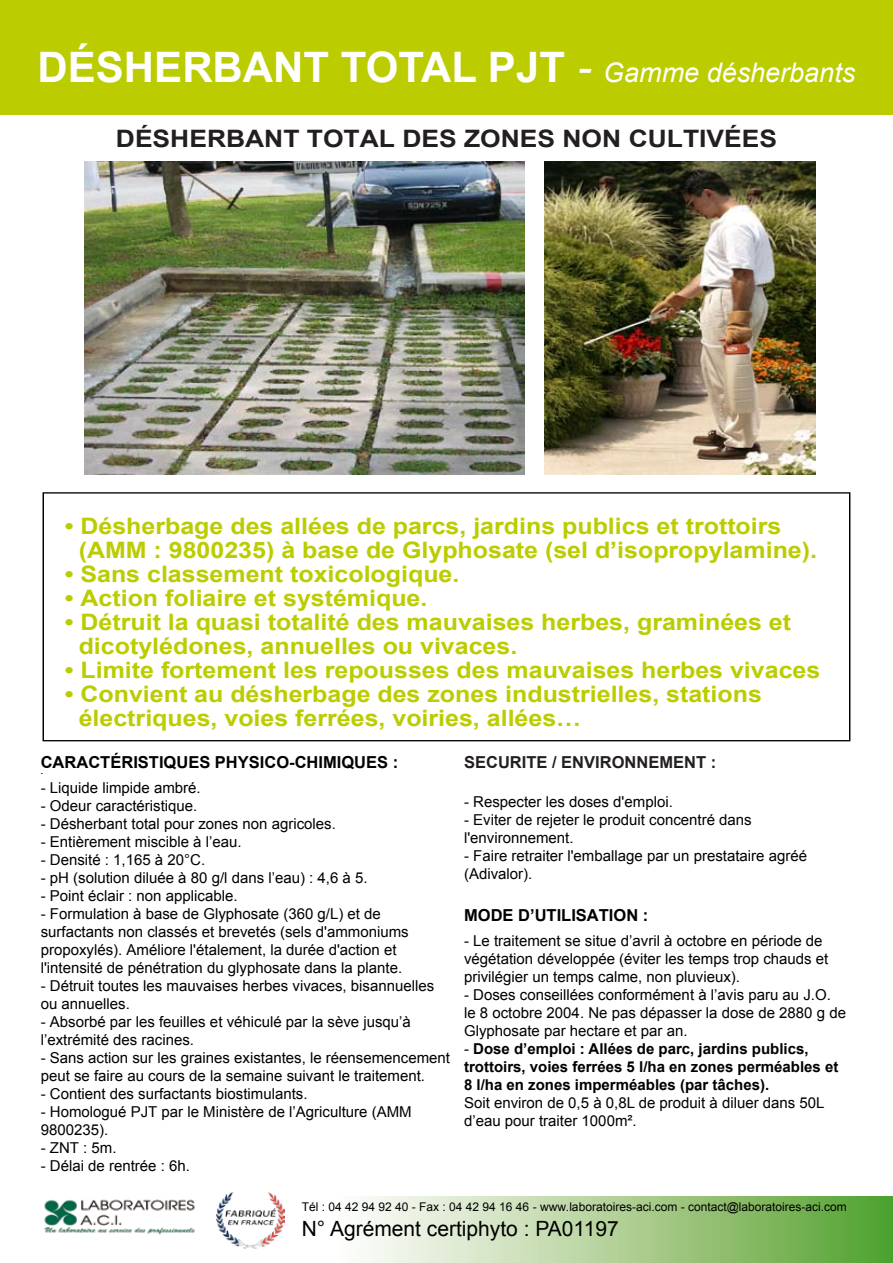
<style>
.page{position:relative;width:893px;height:1263px;background:#fff}
.page>*{position:absolute;margin:0;border:0;box-sizing:border-box;transform-origin:0 0}
.t1{font:700 42px "Arial";color:#fff}
.t2{font:700 24px "Arial";color:#231f20;scale:1.1 1}
.t3{font:700 22.65px/24px "Arial";color:#bc0;scale:1.1 1}
.t4{font:21px "Arial";color:#000}
.t5{font:700 16.5px "Arial";color:#000}
.t6{font:700 16.5px "Arial";color:#231f20}
.t7{font:15px/18px "Arial";color:#000}
.t8{font:700 15px/18px "Arial";color:#000}
.t9{font:12px "Arial";color:#000}
.t10{font:700 6px "Arial";color:#000}
.s1{font-weight:400;font-style:italic}
.s2{font-weight:400;font-style:italic;font-size:27px}
.s3{font-weight:400}
</style>
<div class="page">
<div style="left:0;top:0;width:893px;height:115px;background:#bc0"></div>
<img style="left:84px;top:162px;width:440px;height:312px">
<div style="left:43px;top:492px;width:807px;height:249px;border:1px solid #000"></div>
<svg style="left:216px;top:1196px;width:677px;height:67px"></svg>
<img style="left:44px;top:1199px;width:151px;height:36px">
<img style="left:544px;top:162px;width:271px;height:313px">
<img style="left:217px;top:1192px;width:68px;height:57px">
<h1 class="t1" style="left:38px;top:38px;width:819px">DÉSHERBANT TOTAL PJT <span class="s1">-</span> <span class="s2">Gamme désherbants</span></h1>
<h2 class="t2" style="left:116px;top:122px;width:35px">Désherbant</h2>
<h2 class="t2" style="left:307px;top:122px;width:17px">total</h2>
<h2 class="t2" style="left:402px;top:122px;width:17px">des</h2>
<h2 class="t2" style="left:464px;top:122px;width:33px">zones</h2>
<h2 class="t2" style="left:563px;top:122px;width:18px">non</h2>
<h2 class="t2" style="left:629px;top:122px;width:16px">cultivées</h2>
<h3 class="t3" style="left:79px;top:514px;width:673px;text-indent:-14px">• Désherbage des allées de parcs, jardins publics et trottoirs (AMM : 9800235) à base de Glyphosate (sel d’isopropylamine).</h3>
<h3 class="t3" style="left:65px;top:562px;width:360px">• Sans classement toxicologique.</h3>
<h3 class="t3" style="left:65px;top:586px;width:331px">• Action foliaire et systémique.</h3>
<h3 class="t3" style="left:79px;top:610px;width:649px;text-indent:-14px">• Détruit la quasi totalité des mauvaises herbes, graminées et dicotylédones, annuelles ou vivaces.</h3>
<h3 class="t3" style="left:65px;top:658px;width:688px">• Limite fortement les repousses des mauvaises herbes vivaces</h3>
<h3 class="t3" style="left:79px;top:682px;width:623px;text-indent:-14px">• Convient au désherbage des zones industrielles, stations électriques, voies ferrées, voiries, allées…</h3>
<p class="t5" style="left:41px;top:750px;width:359px">CARACTéRISTIQUES PHYSICO-CHIMIQUES :</p>
<p class="t10" style="left:41px;top:769px;width:3px">-</p>
<p class="t7" style="left:41px;top:779px;width:162px">- Liquide limpide ambré.</p>
<p class="t7" style="left:41px;top:797px;width:158px">- Odeur caractéristique.</p>
<p class="t7" style="left:41px;top:815px;width:297px">- Désherbant total pour zones non agricoles.</p>
<p class="t7" style="left:41px;top:833px;width:202px">- Entièrement miscible à l’eau.</p>
<p class="t7" style="left:41px;top:851px;width:166px">- Densité : 1,165 à 20°C.</p>
<p class="t7" style="left:41px;top:869px;width:328px">- pH (solution diluée à 80 g/l dans l’eau) : 4,6 à 5.</p>
<p class="t7" style="left:41px;top:887px;width:198px">- Point éclair : non applicable.</p>
<p class="t7" style="left:41px;top:905px;width:369px">- Formulation à base de Glyphosate (360 g/L) et de surfactants non classés et brevetés (sels d'ammoniums propoxylés). Améliore l'étalement, la durée d'action et l'intensité de pénétration du glyphosate dans la plante.</p>
<p class="t7" style="left:41px;top:977px;width:395px">- Détruit toutes les mauvaises herbes vivaces, bisannuelles ou annuelles.</p>
<p class="t7" style="left:41px;top:1013px;width:372px">- Absorbé par les feuilles et véhiculé par la sève jusqu’à l’extrémité des racines.</p>
<p class="t7" style="left:41px;top:1049px;width:411px">- Sans action sur les graines existantes, le réensemencement peut se faire au cours de la semaine suivant le traitement.</p>
<p class="t7" style="left:41px;top:1085px;width:268px">- Contient des surfactants biostimulants.</p>
<p class="t7" style="left:41px;top:1103px;width:372px">- Homologué PJT par le Ministère de l’Agriculture (AMM<br>9800235).</p>
<p class="t7" style="left:41px;top:1139px;width:77px">- ZNT : 5m.</p>
<p class="t7" style="left:41px;top:1157px;width:151px">- Délai de rentrée : 6h.</p>
<p class="t6" style="left:464px;top:750px;width:254px">SECURITE / ENVIRONNEMENT :</p>
<p class="t7" style="left:464px;top:793px;width:210px">- Respecter les doses d'emploi.</p>
<p class="t7" style="left:464px;top:811px;width:289px">- Eviter de rejeter le produit concentré dans l'environnement.</p>
<p class="t7" style="left:464px;top:847px;width:344px">- Faire retraiter l'emballage par un prestataire agréé (Adivalor).</p>
<p class="t5" style="left:464px;top:903px;width:186px">MODE D’UTILISATION :</p>
<p class="t7" style="left:464px;top:931px;width:366px">- Le traitement se situe d’avril à octobre en période de végétation développée (éviter les temps trop chauds et privilégier un temps calme, non pluvieux).</p>
<p class="t7" style="left:464px;top:985px;width:383px">- Doses conseillées conformément à l’avis paru au J.O. le 8 octobre 2004. Ne pas dépasser la dose de 2880 g de<br>Glyphosate par hectare et par an.</p>
<p class="t8" style="left:464px;top:1040px;width:376px"><span class="s3">-</span> Dose d’emploi : Allées de parc, jardins publics, trottoirs, voies ferrées 5 l/ha en zones perméables et<br>8 l/ha en zones imperméables (par tâches).</p>
<p class="t7" style="left:464px;top:1093px;width:362px">Soit environ de 0,5 à 0,8L de produit à diluer dans 50L d’eau pour traiter 1000m².</p>
<p class="t9" style="left:302px;top:1198px;width:547px">Tél : 04 42 94 92 40 - Fax : 04 42 94 16 46 - www.laboratoires-aci.com - contact@laboratoires-aci.com</p>
<h3 class="t4" style="left:302px;top:1214px;width:318px">N° Agrément certiphyto : PA01197</h3>
</div>
